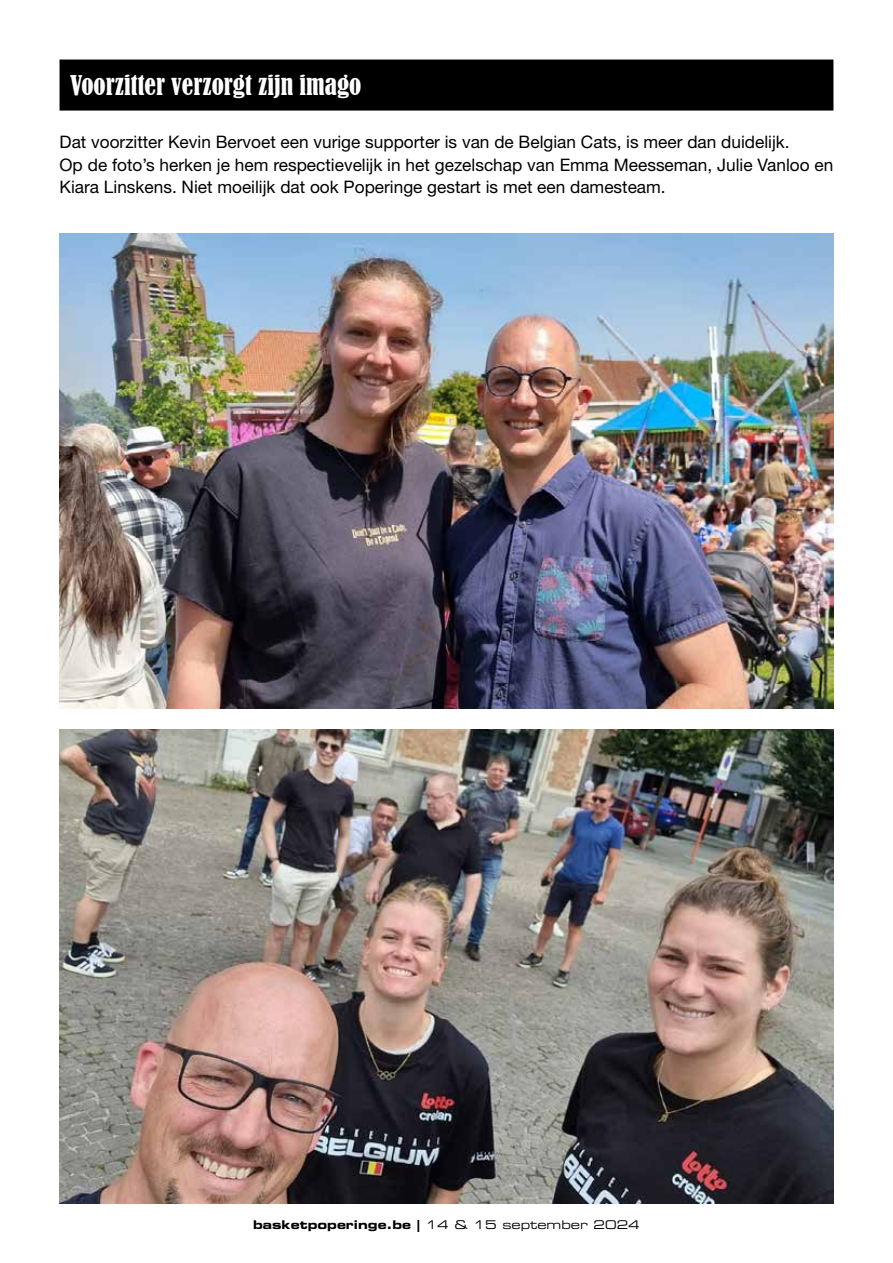
<style>
.page{position:relative;width:893px;height:1263px;background:#fff}
.page>*{position:absolute;margin:0;border:0;box-sizing:border-box;transform-origin:0 0}
.t1{font:condensed 25.5px "Bernard";color:#fff}
.t2{font:17.25px/22.5px "Helvetica Neue LT Std";color:#000}
.t3{font:12px "Eurostile LT Std Bold Ex 2";color:#000}
.s1{font-family:"Eurostile LT Std Ex 2"}
</style>
<div class="page">
<div style="left:60px;top:60px;width:773px;height:50px;background:#000"></div>
<div style="left:60px;top:60px;width:773px;height:51px;border:2px solid #000"></div>
<img style="left:60px;top:234px;width:773px;height:474px">
<img style="left:60px;top:729px;width:773px;height:474px">
<h1 class="t1" style="left:70px;top:70px;width:293px">Voorzitter verzorgt zijn imago</h1>
<p class="t2" style="left:60px;top:131px;width:775px">Dat voorzitter Kevin Bervoet een vurige supporter is van de Belgian Cats, is meer dan duidelijk.<br>Op de foto’s herken je hem respectievelijk in het gezelschap van Emma Meesseman, Julie Vanloo en<br>Kiara Linskens. Niet moeilijk dat ook Poperinge gestart is met een damesteam.</p>
<p class="t3" style="left:253px;top:1216px;width:388px">basketpoperinge.be | <span class="s1">14 &amp; 15 september 2024</span></p>
</div>
